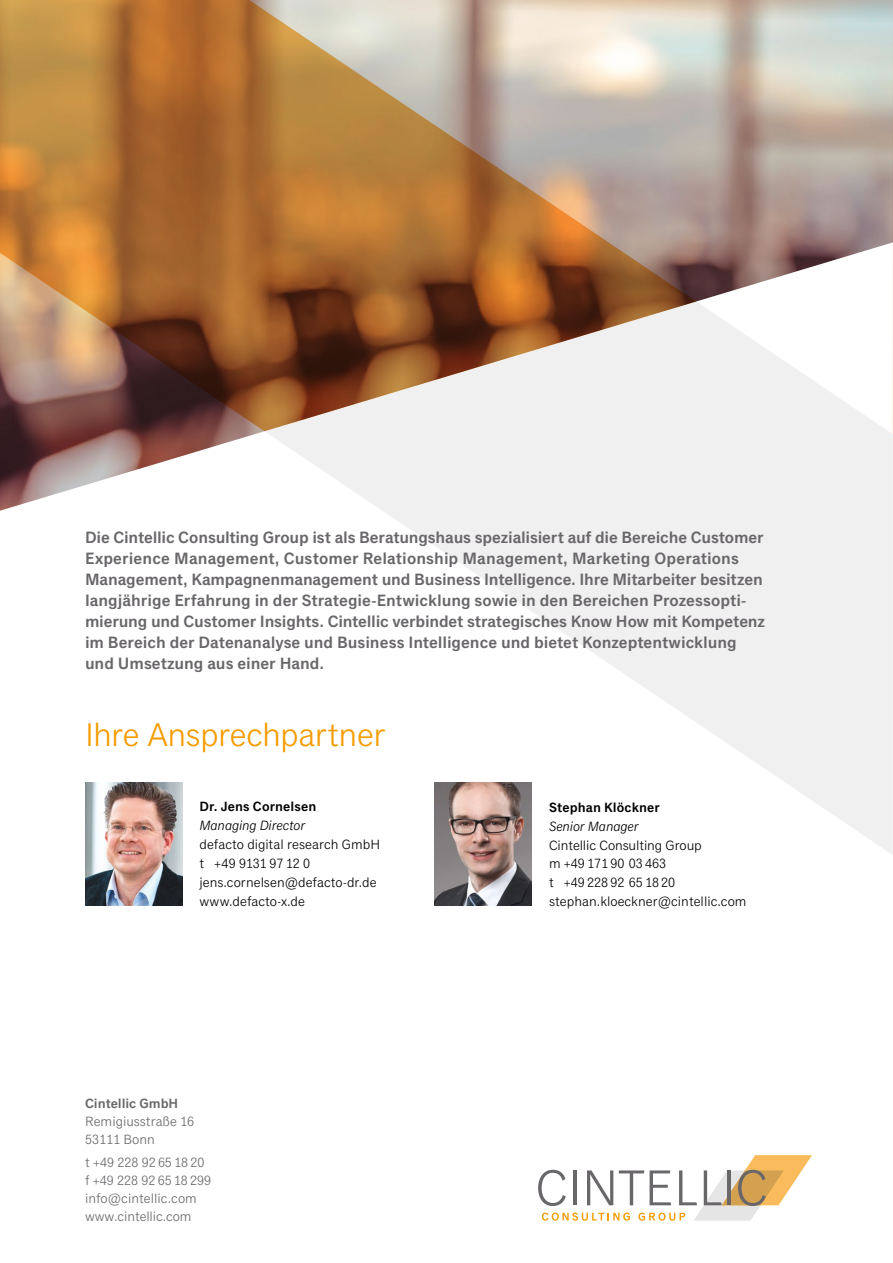
<style>
.page{position:relative;width:893px;height:1263px;background:#fff}
.page>*{position:absolute;margin:0;border:0;box-sizing:border-box;transform-origin:0 0}
.t1{font:33px "Classic Grotesque Std";letter-spacing:-.02em;color:#f59c00}
.t2{font:600 16.5px/21px "Classic Grotesque Std";letter-spacing:-.01em;color:#6a676b}
.t3{font:13.5px/18.9px "Classic Grotesque Std";color:#000}
.t4{font:13.5px/18px "Classic Grotesque Std";color:#6a676b}
.t5{font:600 13.5px "Classic Grotesque Std";letter-spacing:.005em;color:#000}
.t6{font:italic 13.5px "Classic Grotesque Std";color:#000}
.t7{font:600 13.5px "Classic Grotesque Std";letter-spacing:-.005em;color:#6a676b}
</style>
<div class="page">
<svg style="left:384px;top:511px;width:509px;height:343px;fill:#f1f0f1"></svg>
<img style="left:0;top:0;width:893px;height:511px">
<svg style="left:892px;top:13px;width:1px;height:474px"></svg>
<svg style="left:0;top:0;width:696px;height:431px;background:#b28861"></svg>
<img style="left:85px;top:783px;width:97px;height:123px">
<img style="left:434px;top:783px;width:98px;height:123px">
<svg style="left:538px;top:1155px;width:274px;height:65px"></svg>
<p class="t2" style="left:85px;top:528px;width:681px">Die Cintellic Consulting Group ist als Beratungshaus spezialisiert auf die Bereiche Customer Experience Management, Customer Relationship Management, Marketing Operations Management, Kampagnenmanagement und Business Intelligence. Ihre Mitarbeiter besitzen langjährige Erfahrung in der Strategie-Entwicklung sowie in den Bereichen Prozessopti&shy;mierung und Customer Insights. Cintellic verbindet strategisches Know How mit Kompetenz im Bereich der Datenanalyse und Business Intelligence und bietet Konzeptentwicklung und Umsetzung aus einer Hand.</p>
<h1 class="t1" style="left:85px;top:715px;width:302px">Ihre Ansprechpartner</h1>
<p class="t5" style="left:199px;top:799px;width:118px">Dr. Jens Cornelsen</p>
<p class="t6" style="left:199px;top:818px;width:107px">Managing Director</p>
<p class="t3" style="left:199px;top:835px;width:182px">defacto digital research GmbH t +49 9131 97 12 0 jens.cornelsen@defacto-dr.de www.defacto-x.de</p>
<p class="t7" style="left:85px;top:1096px;width:95px">Cintellic GmbH</p>
<p class="t4" style="left:85px;top:1113px;width:111px">Remigiusstraße 16<br>53111 Bonn</p>
<p class="t4" style="left:85px;top:1153px;width:128px">t +49 228 92 65 18 20 f +49 228 92 65 18 299 info@cintellic.com www.cintellic.com</p>
<p class="t5" style="left:549px;top:799px;width:112px">Stephan Klöckner</p>
<p class="t6" style="left:549px;top:818px;width:91px">Senior Manager</p>
<p class="t3" style="left:549px;top:836px;width:199px">Cintellic Consulting Group<br>m +49 171 90 03 463<br>t +49 228 92 65 18 20 stephan.kloeckner@cintellic.com</p>
</div>
